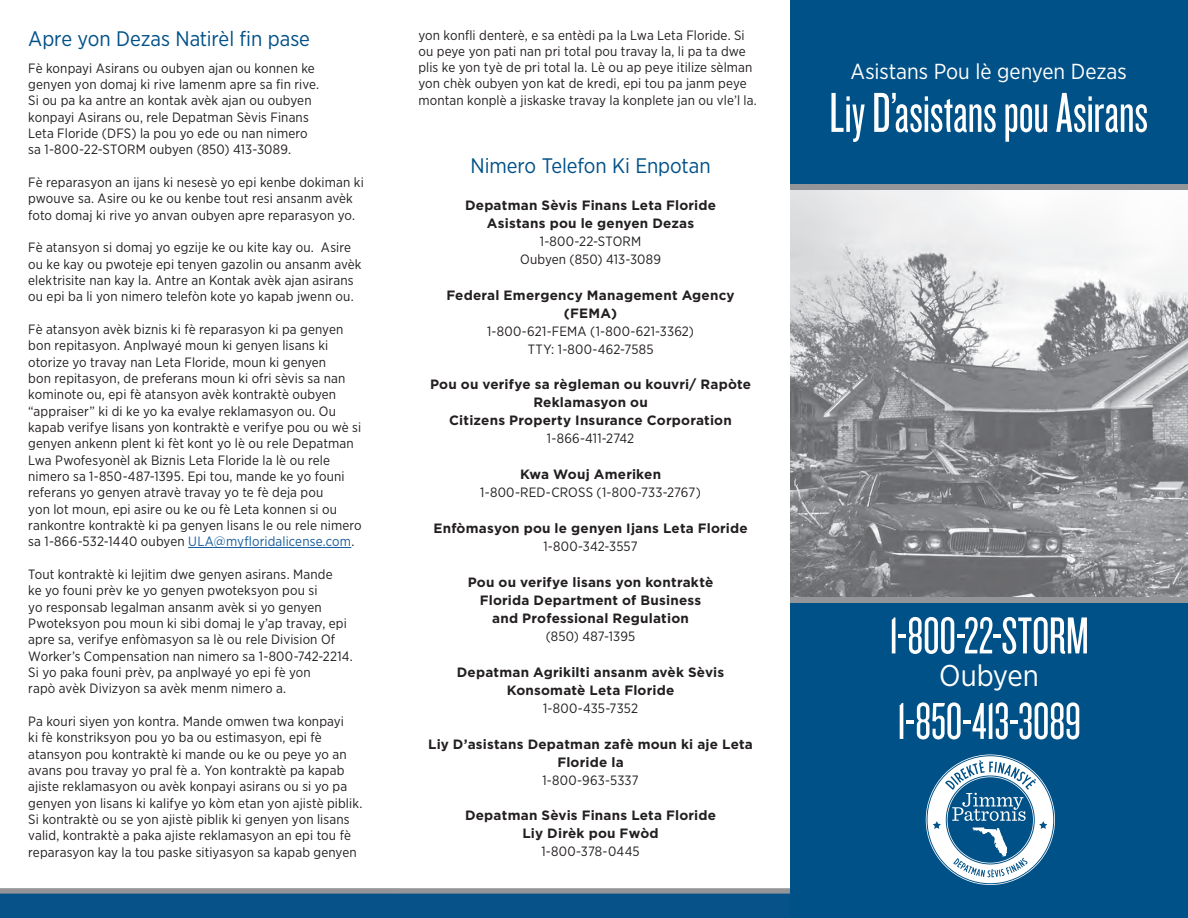
<style>
.page{position:relative;width:1188px;height:918px;background:#fff}
.page>*{position:absolute;margin:0;border:0;box-sizing:border-box;transform-origin:0 0}
.t1{font:58.5px "Knockout HTF27 Junior Bantamwt";letter-spacing:-.005em;color:#fff}
.t2{font:54px "Knockout HTF27 Junior Bantamwt";letter-spacing:-.005em;color:#fff}
.t3{font:30px "Gotham Narrow";letter-spacing:-.005em;color:#fff}
.t4{font:21.75px "Gotham Narrow";color:#fff}
.t5{font:21px "Gotham Narrow";letter-spacing:-.005em;color:#005187}
.t6{font:13.5px/16.4px "Gotham Narrow";letter-spacing:.01em;color:#231f20}
.t7{font:700 13.5px/18px "Gotham";letter-spacing:.015em;color:#231f20;text-align:center}
.s1{color:#175d9e}
</style>
<div class="page">
<hr style="left:188px;top:547px;width:163px;height:1px;background:#175d9e">
<img style="left:0;top:889px;width:791px;height:29px">
<img style="left:791px;top:190px;width:397px;height:408px">
<div style="left:791px;top:0;width:397px;height:185px;background:#005187"></div>
<div style="left:791px;top:600px;width:397px;height:318px;background:#005187"></div>
<div style="left:791px;top:598px;width:397px;height:5px;background:#939598"></div>
<div style="left:791px;top:185px;width:397px;height:5px;background:#939598"></div>
<svg style="left:926px;top:754px;width:129px;height:131px"></svg>
<h3 class="t5" style="left:28px;top:25px;width:283px">Apre yon Dezas Natirèl fin pase</h3>
<p class="t6" style="left:28px;top:59px;width:293px">Fè konpayi Asirans ou oubyen ajan ou konnen ke genyen yon domaj ki rive lamenm apre sa fin rive.<br>Si ou pa ka antre an kontak avèk ajan ou oubyen konpayi Asirans ou, rele Depatman Sèvis Finans Leta Floride (DFS) la pou yo ede ou nan nimero sa 1-800-22-STORM oubyen (850) 413-3089.</p>
<p class="t6" style="left:28px;top:174px;width:337px">Fè reparasyon an ijans ki nesesè yo epi kenbe dokiman ki pwouve sa. Asire ou ke ou kenbe tout resi ansanm avèk foto domaj ki rive yo anvan oubyen apre reparasyon yo.</p>
<p class="t6" style="left:28px;top:239px;width:335px">Fè atansyon si domaj yo egzije ke ou kite kay ou. Asire ou ke kay ou pwoteje epi tenyen gazolin ou ansanm avèk elektrisite nan kay la. Antre an Kontak avèk ajan asirans ou epi ba li yon nimero telefòn kote yo kapab jwenn ou.</p>
<p class="t6" style="left:28px;top:321px;width:335px">Fè atansyon avèk biznis ki fè reparasyon ki pa genyen bon repitasyon. Anplwayé moun ki genyen lisans ki otorize yo travay nan Leta Floride, moun ki genyen<br>bon repitasyon, de preferans moun ki ofri sèvis sa nan kominote ou, epi fè atansyon avèk kontraktè oubyen “appraiser” ki di ke yo ka evalye reklamasyon ou. Ou kapab verifye lisans yon kontraktè e verifye pou ou wè si genyen ankenn plent ki fèt kont yo lè ou rele Depatman Lwa Pwofesyonèl ak Biznis Leta Floride la lè ou rele nimero sa 1-850-487-1395. Epi tou, mande ke yo founi referans yo genyen atravè travay yo te fè deja pou<br>yon lot moun, epi asire ou ke ou fè Leta konnen si ou rankontre kontraktè ki pa genyen lisans le ou rele nimero sa 1-866-532-1440 oubyen <span class="s1">ULA@myfloridalicense.com</span>.</p>
<p class="t6" style="left:28px;top:566px;width:326px">Tout kontraktè ki lejitim dwe genyen asirans. Mande<br>ke yo founi prèv ke yo genyen pwoteksyon pou si<br>yo responsab legalman ansanm avèk si yo genyen Pwoteksyon pou moun ki sibi domaj le y’ap travay, epi apre sa, verifye enfòmasyon sa lè ou rele Division Of Worker’s Compensation nan nimero sa 1-800-742-2214.<br>Si yo paka founi prèv, pa anplwayé yo epi fè yon<br>rapò avèk Divizyon sa avèk menm nimero a.</p>
<p class="t6" style="left:28px;top:713px;width:336px">Pa kouri siyen yon kontra. Mande omwen twa konpayi<br>ki fè konstriksyon pou yo ba ou estimasyon, epi fè atansyon pou kontraktè ki mande ou ke ou peye yo an avans pou travay yo pral fè a. Yon kontraktè pa kapab ajiste reklamasyon ou avèk konpayi asirans ou si yo pa genyen yon lisans ki kalifye yo kòm etan yon ajistè piblik.<br>Si kontraktè ou se yon ajistè piblik ki genyen yon lisans valid, kontraktè a paka ajiste reklamasyon an epi tou fè reparasyon kay la tou paske sitiyasyon sa kapab genyen</p>
<p class="t6" style="left:418px;top:26px;width:340px">yon konfli denterè, e sa entèdi pa la Lwa Leta Floride. Si ou peye yon pati nan pri total pou travay la, li pa ta dwe plis ke yon tyè de pri total la. Lè ou ap peye itilize sèlman yon chèk oubyen yon kat de kredi, epi tou pa janm peye montan konplè a jiskaske travay la konplete jan ou vle’l la.</p>
<h3 class="t5" style="left:471px;top:153px;width:242px">Nimero Telefon Ki Enpotan</h3>
<p class="t7" style="left:465px;top:196px;width:253px">Depatman Sèvis Finans Leta Floride<br>Asistans pou le genyen Dezas</p>
<p class="t6" style="left:520px;top:232px;width:142px;line-height:18px;text-align:center">1-800-22-STORM<br>Oubyen (850) 413-3089</p>
<p class="t7" style="left:446px;top:286px;width:290px">Federal Emergency Management Agency (FEMA)</p>
<p class="t6" style="left:487px;top:322px;width:208px;line-height:18px;text-align:center">1-800-621-FEMA (1-800-621-3362)<br>TTY: 1-800-462-7585</p>
<p class="t7" style="left:430px;top:376px;width:323px">Pou ou verifye sa règleman ou kouvri/ Rapòte<br>Reklamasyon ou<br>Citizens Property Insurance Corporation</p>
<p class="t6" style="left:547px;top:430px;width:89px">1-866-411-2742</p>
<p class="t7" style="left:520px;top:465px;width:143px">Kwa Wouj Ameriken</p>
<p class="t6" style="left:480px;top:484px;width:222px">1-800-RED-CROSS (1-800-733-2767)</p>
<p class="t7" style="left:433px;top:519px;width:316px">Enfòmasyon pou le genyen Ijans Leta Floride</p>
<p class="t6" style="left:543px;top:538px;width:96px">1-800-342-3557</p>
<p class="t7" style="left:468px;top:573px;width:247px">Pou ou verifye lisans yon kontraktè<br>Florida Department of Business and Professional Regulation</p>
<p class="t6" style="left:546px;top:628px;width:91px">(850) 487-1395</p>
<p class="t7" style="left:457px;top:663px;width:269px">Depatman Agrikilti ansanm avèk Sèvis<br>Konsomatè Leta Floride</p>
<p class="t6" style="left:543px;top:700px;width:97px">1-800-435-7352</p>
<p class="t7" style="left:428px;top:735px;width:326px">Liy D’asistans Depatman zafè moun ki aje Leta<br>Floride la</p>
<p class="t6" style="left:542px;top:771px;width:98px">1-800-963-5337</p>
<p class="t7" style="left:465px;top:807px;width:253px">Depatman Sèvis Finans Leta Floride<br>Liy Dirèk pou Fwòd</p>
<p class="t6" style="left:541px;top:843px;width:100px">1-800-378-0445</p>
<h3 class="t4" style="left:851px;top:58px;width:278px">Asistans Pou lè genyen Dezas</h3>
<h1 class="t1" style="left:829px;top:84px;width:320px">Liy D’asistans pou Asirans</h1>
<h2 class="t2" style="left:889px;top:609px;width:201px">1-800-22-STORM</h2>
<h3 class="t3" style="left:939px;top:657px;width:101px">Oubyen</h3>
<h2 class="t2" style="left:897px;top:695px;width:186px">1-850-413-3089</h2>
</div>
